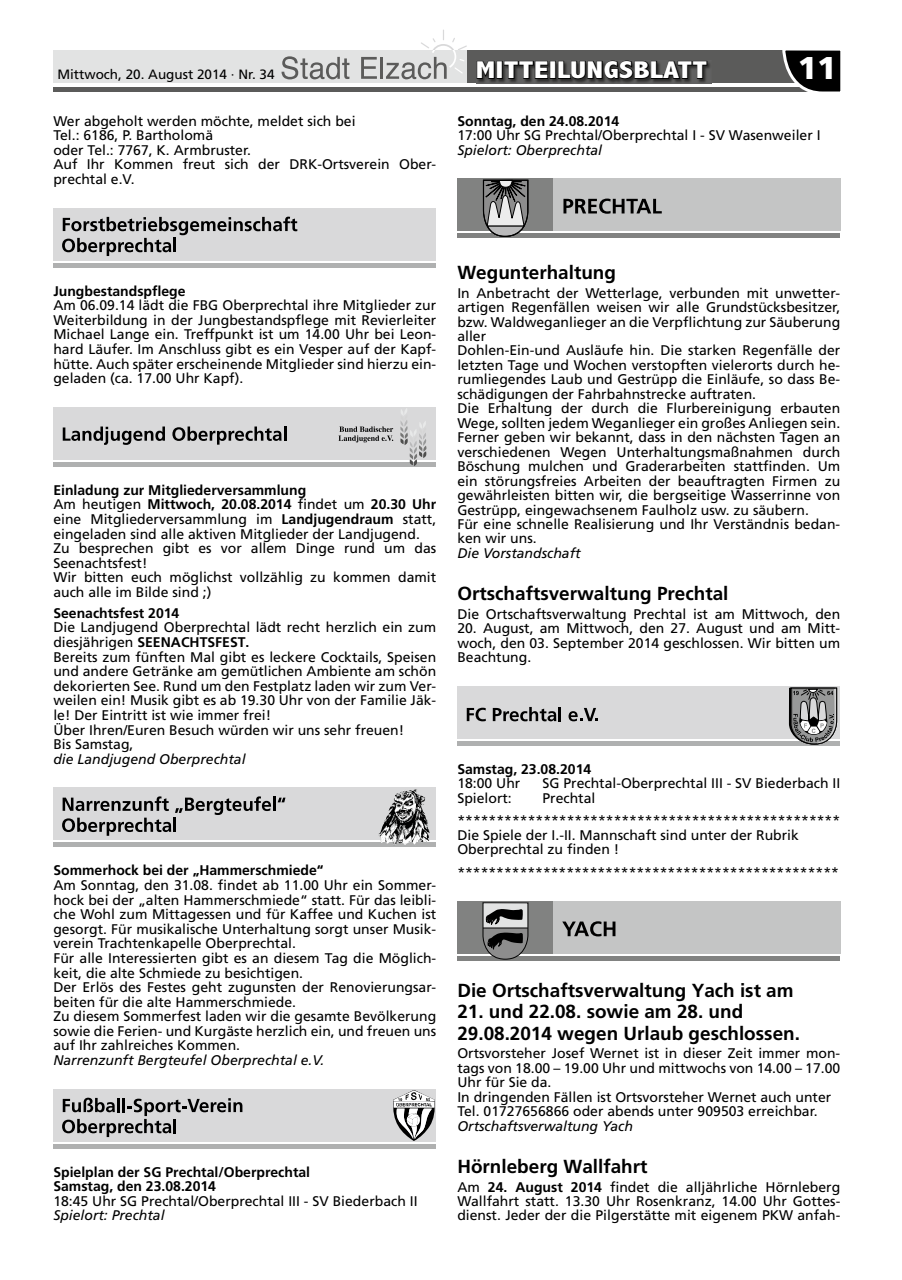
<style>
.page{position:relative;width:902px;height:1280px;background:#fff}
.page>*{position:absolute;margin:0;border:0;box-sizing:border-box;transform-origin:0 0}
.t1{font:900 31.5px "Frutiger";color:#fff}
.t2{font:800 condensed 24.45px "Abadi";letter-spacing:.01em;color:#fff;scale:1.26 1}
.t3{font:700 18.9px/21px "Frutiger";color:#000}
.t4{font:13.95px/14.5px "Frutiger";color:#000}
.t5{font:700 13.95px/14.5px "Frutiger";color:#000}
.t6{font:italic 13.95px "Frutiger";color:#000}
.t7{font:13.5px "Frutiger";color:#000}
.s1{font-weight:700}
</style>
<div class="page">
<div style="left:53px;top:51px;width:787px;height:32px;background:#e2e3e3"></div>
<div style="left:467px;top:51px;width:361px;height:32px;background:#5b5b5a"></div>
<hr style="left:53px;top:87px;width:787px;height:4px;background:#5b5b5a">
<svg style="left:780px;top:50px;width:61px;height:42px"></svg>
<svg style="left:281px;top:56px;width:68px;height:23px"></svg>
<svg style="left:361px;top:57px;width:16px;height:22px"></svg>
<hr style="left:380px;top:57px;width:3px;height:22px;background:#5b5b5a">
<svg style="left:386px;top:29px;width:81px;height:50px"></svg>
<img style="left:478px;top:63px;width:232px;height:20px">
<svg style="left:476px;top:60px;width:232px;height:20px"></svg>
<div style="left:53px;top:208px;width:17px;height:52px;background:#d9d9da"></div>
<div style="left:69px;top:208px;width:367px;height:52px;background:#d9d9da"></div>
<hr style="left:53px;top:263px;width:383px;height:4px;background:#afb0b0">
<svg style="left:62px;top:217px;width:235px;height:39px"></svg>
<div style="left:53px;top:407px;width:17px;height:52px;background:#d9d9da"></div>
<div style="left:69px;top:407px;width:367px;height:52px;background:#d9d9da"></div>
<hr style="left:53px;top:462px;width:383px;height:4px;background:#afb0b0">
<svg style="left:63px;top:426px;width:102px;height:19px"></svg>
<svg style="left:172px;top:426px;width:114px;height:19px"></svg>
<svg style="left:400px;top:408px;width:26px;height:58px"></svg>
<svg style="left:338px;top:426px;width:55px;height:16px"></svg>
<div style="left:53px;top:788px;width:17px;height:52px;background:#d9d9da"></div>
<div style="left:69px;top:788px;width:367px;height:52px;background:#d9d9da"></div>
<hr style="left:53px;top:843px;width:383px;height:4px;background:#afb0b0">
<svg style="left:62px;top:796px;width:223px;height:40px"></svg>
<svg style="left:378px;top:789px;width:51px;height:57px"></svg>
<div style="left:53px;top:1089px;width:17px;height:52px;background:#d9d9da"></div>
<div style="left:69px;top:1089px;width:367px;height:52px;background:#d9d9da"></div>
<hr style="left:53px;top:1144px;width:383px;height:4px;background:#afb0b0">
<svg style="left:62px;top:1098px;width:180px;height:39px"></svg>
<svg style="left:393px;top:1090px;width:42px;height:51px"></svg>
<div style="left:457px;top:178px;width:96px;height:53px;background:#818281"></div>
<div style="left:553px;top:178px;width:287px;height:53px;background:#c4c5c5"></div>
<hr style="left:457px;top:233px;width:383px;height:4px;background:#818281">
<svg style="left:563px;top:199px;width:98px;height:15px"></svg>
<svg style="left:482px;top:179px;width:47px;height:58px"></svg>
<div style="left:457px;top:686px;width:16px;height:52px;background:#d9d9da"></div>
<div style="left:473px;top:686px;width:367px;height:52px;background:#d9d9da"></div>
<hr style="left:457px;top:741px;width:383px;height:4px;background:#afb0b0">
<svg style="left:466px;top:708px;width:20px;height:13px"></svg>
<svg style="left:492px;top:707px;width:64px;height:14px"></svg>
<hr style="left:558px;top:707px;width:3px;height:14px;background:#000">
<svg style="left:568px;top:708px;width:29px;height:13px"></svg>
<svg style="left:788px;top:687px;width:49px;height:58px"></svg>
<div style="left:457px;top:901px;width:96px;height:52px;background:#818281"></div>
<div style="left:553px;top:901px;width:287px;height:52px;background:#c4c5c5"></div>
<hr style="left:457px;top:956px;width:383px;height:4px;background:#818281">
<svg style="left:562px;top:921px;width:53px;height:15px"></svg>
<svg style="left:482px;top:902px;width:47px;height:58px"></svg>
<hr style="left:483px;top:928px;width:45px;height:1px;background:#000">
<p class="t7" style="left:57px;top:66px;width:219px">Mittwoch, 20. August 2014 · Nr. 34</p>
<h2 class="t2" style="left:476px;top:57px;width:185px">MITTEILUNGSBLATT</h2>
<h1 class="t1" style="left:797px;top:49px;width:40px">11</h1>
<p class="t4" style="left:53px;top:113px;width:384px">Wer abgeholt werden möchte, meldet sich bei<br>Tel.: 6186, P. Bartholomä<br>oder Tel.: 7767, K. Armbruster.<br>Auf Ihr Kommen freut sich der DRK-Ortsverein Ober&shy;prechtal e.V.</p>
<p class="t5" style="left:457px;top:113px;width:163px">Sonntag, den 24.08.2014</p>
<p class="t4" style="left:457px;top:128px;width:364px">17:00 Uhr SG Prechtal/Oberprechtal I - SV Wasenweiler I</p>
<p class="t6" style="left:457px;top:142px;width:146px">Spielort: Oberprechtal</p>
<p class="t5" style="left:53px;top:283px;width:134px">Jungbestandspflege</p>
<p class="t4" style="left:53px;top:298px;width:384px;text-align:justify">Am 06.09.14 lädt die FBG Oberprechtal ihre Mitglieder zur Weiterbildung in der Jungbestandspflege mit Revierleiter Michael Lange ein. Treffpunkt ist um 14.00 Uhr bei Leon&shy;hard Läufer. Im Anschluss gibt es ein Vesper auf der Kapf&shy;hütte. Auch später erscheinende Mitglieder sind hierzu ein&shy;geladen (ca. 17.00 Uhr Kapf).</p>
<p class="t4" style="left:53px;top:483px;width:384px"><span class="s1">Einladung zur Mitgliederversammlung<br></span>Am heutigen <span class="s1">Mittwoch, 20.08.2014</span> findet um <span class="s1">20.30 Uhr </span>eine Mitgliederversammlung im <span class="s1">Landjugendraum</span> statt, eingeladen sind alle aktiven Mitglieder der Landjugend.<br>Zu besprechen gibt es vor allem Dinge rund um das Seenachtsfest!<br>Wir bitten euch möglichst vollzählig zu kommen damit auch alle im Bilde sind ;)</p>
<p class="t5" style="left:53px;top:606px;width:127px">Seenachtsfest 2014</p>
<p class="t4" style="left:53px;top:620px;width:384px">Die Landjugend Oberprechtal lädt recht herzlich ein zum diesjährigen <span class="s1">SEENACHTSFEST.<br></span>Bereits zum fünften Mal gibt es leckere Cocktails, Speisen und andere Getränke am gemütlichen Ambiente am schön dekorierten See. Rund um den Festplatz laden wir zum Ver&shy;weilen ein! Musik gibt es ab 19.30 Uhr von der Familie Jäk&shy;le! Der Eintritt ist wie immer frei!<br>Über Ihren/Euren Besuch würden wir uns sehr freuen!<br>Bis Samstag,</p>
<p class="t6" style="left:53px;top:751px;width:194px">die Landjugend Oberprechtal</p>
<p class="t5" style="left:53px;top:863px;width:272px">Sommerhock bei der „Hammerschmiede“</p>
<p class="t4" style="left:53px;top:878px;width:384px">Am Sonntag, den 31.08. findet ab 11.00 Uhr ein Sommer&shy;hock bei der „alten Hammerschmiede“ statt. Für das leibli&shy;che Wohl zum Mittagessen und für Kaffee und Kuchen ist gesorgt. Für musikalische Unterhaltung sorgt unser Musik&shy;verein Trachtenkapelle Oberprechtal.<br>Für alle Interessierten gibt es an diesem Tag die Möglich&shy;keit, die alte Schmiede zu besichtigen.<br>Der Erlös des Festes geht zugunsten der Renovierungsar&shy;beiten für die alte Hammerschmiede.<br>Zu diesem Sommerfest laden wir die gesamte Bevölkerung sowie die Ferien- und Kurgäste herzlich ein, und freuen uns auf Ihr zahlreiches Kommen.</p>
<p class="t6" style="left:53px;top:1052px;width:272px">Narrenzunft Bergteufel Oberprechtal e.V.</p>
<p class="t5" style="left:53px;top:1164px;width:258px">Spielplan der SG Prechtal/Oberprechtal<br>Samstag, den 23.08.2014</p>
<p class="t4" style="left:53px;top:1193px;width:365px">18:45 Uhr SG Prechtal/Oberprechtal III - SV Biederbach II</p>
<p class="t6" style="left:53px;top:1207px;width:113px">Spielort: Prechtal</p>
<h3 class="t3" style="left:457px;top:262px;width:160px">Wegunterhaltung</h3>
<p class="t4" style="left:457px;top:285px;width:384px">In Anbetracht der Wetterlage, verbunden mit unwetter&shy;artigen Regenfällen weisen wir alle Grundstücksbesitzer, bzw. Waldweganlieger an die Verpflichtung zur Säuberung aller<br>Dohlen-Ein-und Ausläufe hin. Die starken Regenfälle der letzten Tage und Wochen verstopften vielerorts durch he&shy;rumliegendes Laub und Gestrüpp die Einläufe, so dass Be&shy;schädigungen der Fahrbahnstrecke auftraten.<br>Die Erhaltung der durch die Flurbereinigung erbauten Wege, sollten jedem Weganlieger ein großes Anliegen sein.<br>Ferner geben wir bekannt, dass in den nächsten Tagen an verschiedenen Wegen Unterhaltungsmaßnahmen durch Böschung mulchen und Graderarbeiten stattfinden. Um ein störungsfreies Arbeiten der beauftragten Firmen zu gewährleisten bitten wir, die bergseitige Wasserrinne von Gestrüpp, eingewachsenem Faulholz usw. zu säubern.<br>Für eine schnelle Realisierung und Ihr Verständnis bedan&shy;ken wir uns.</p>
<p class="t6" style="left:457px;top:545px;width:125px">Die Vorstandschaft</p>
<h3 class="t3" style="left:457px;top:583px;width:272px">Ortschaftsverwaltung Prechtal</h3>
<p class="t4" style="left:457px;top:607px;width:384px">Die Ortschaftsverwaltung Prechtal ist am Mittwoch, den</p>
<p class="t4" style="left:457px;top:621px;width:384px;text-align:justify">20. August, am Mittwoch, den 27. August und am Mitt&shy;woch, den 03. September 2014 geschlossen. Wir bitten um Beachtung.</p>
<p class="t5" style="left:457px;top:761px;width:135px">Samstag, 23.08.2014</p>
<p class="t4" style="left:457px;top:776px;width:65px">18:00 Uhr</p>
<p class="t4" style="left:542px;top:776px;width:299px">SG Prechtal-Oberprechtal III - SV Biederbach II</p>
<p class="t4" style="left:457px;top:790px;width:56px">Spielort:</p>
<p class="t4" style="left:457px;top:786px;width:384px;line-height:23px;text-indent:85px">Prechtal *************************************************</p>
<p class="t4" style="left:457px;top:828px;width:343px">Die Spiele der I.-II. Mannschaft sind unter der Rubrik<br>Oberprechtal zu finden !</p>
<p class="t4" style="left:457px;top:865px;width:383px">*************************************************</p>
<h3 class="t3" style="left:457px;top:980px;width:338px">Die Ortschaftsverwaltung Yach ist am</h3>
<h3 class="t3" style="left:457px;top:1001px;width:344px">21. und 22.08. sowie am 28. und<br>29.08.2014 wegen Urlaub geschlossen.</h3>
<p class="t4" style="left:457px;top:1046px;width:384px">Ortsvorsteher Josef Wernet ist in dieser Zeit immer mon&shy;tags von 18.00 – 19.00 Uhr und mittwochs von 14.00 – 17.00<br>Uhr für Sie da.<br>In dringenden Fällen ist Ortsvorsteher Wernet auch unter Tel. 01727656866 oder abends unter 909503 erreichbar.</p>
<p class="t6" style="left:457px;top:1117px;width:177px">Ortschaftsverwaltung Yach</p>
<h3 class="t3" style="left:457px;top:1155px;width:192px">Hörnleberg Wallfahrt</h3>
<p class="t4" style="left:457px;top:1179px;width:384px;text-align:justify">Am <span class="s1">24. August 2014</span> findet die alljährliche Hörnleberg Wallfahrt statt. 13.30 Uhr Rosenkranz, 14.00 Uhr Gottes&shy;dienst. Jeder der die Pilgerstätte mit eigenem PKW anfah-</p>
</div>
